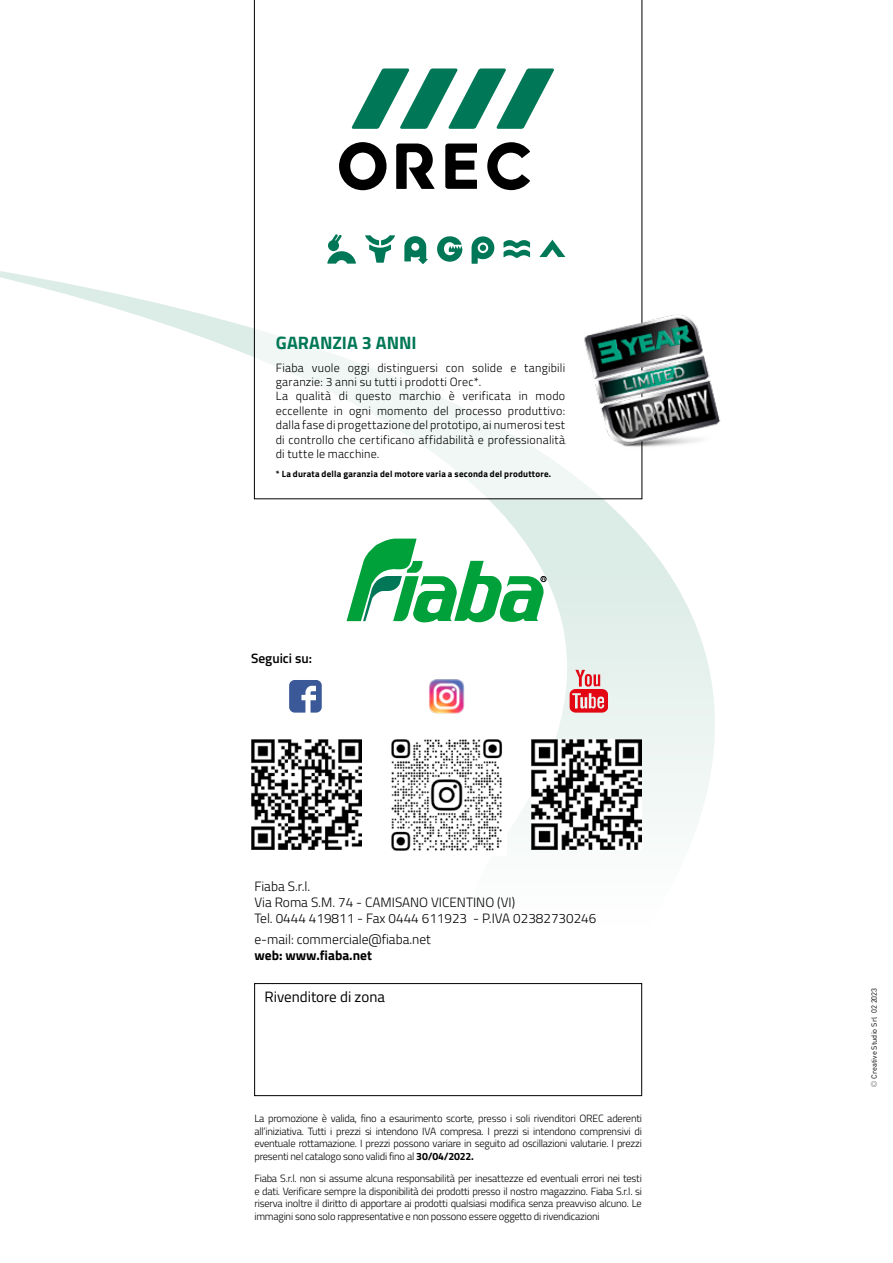
<style>
.page{position:relative;width:893px;height:1263px;background:#fff}
.page>*{position:absolute;margin:0;border:0;box-sizing:border-box;transform-origin:0 0}
.t1{font:700 18px "Titillium Web";color:#007756}
.t2{font:15px "Titillium Web";color:#000}
.t3{font:300 13.5px/16.2px "Titillium Web";color:#000}
.t4{font:700 13.5px "Titillium Web";color:#000}
.t5{font:600 13.5px "Titillium Web";color:#000}
.t6{font:300 12px/14.4px "Titillium Web";letter-spacing:.015em;color:#000}
.t7{font:300 10.5px/12.6px "Titillium Web";letter-spacing:-.02em;color:#000;text-align:justify}
.t8{font:700 9px "Titillium Web";letter-spacing:.025em;color:#000}
.t9{font:7.5px "DIN Pro";color:#000}
.s1{font-family:"ITC Avant Garde Std";font-weight:200}
.s2{font-weight:700}
</style>
<div class="page">
<svg style="left:0;top:252px;width:663px;height:313px"></svg>
<div style="left:254px;top:983px;width:388px;height:113px;border:1px solid #000"></div>
<svg style="left:347px;top:539px;width:199px;height:84px"></svg>
<img style="left:251px;top:740px;width:110px;height:110px">
<img style="left:532px;top:740px;width:110px;height:110px">
<svg style="left:289px;top:680px;width:33px;height:33px"></svg>
<svg style="left:570px;top:670px;width:38px;height:43px;background:#e47b80"></svg>
<img style="left:429px;top:679px;width:36px;height:35px">
<svg style="left:254px;top:0;width:388px;height:499px"></svg>
<img style="left:566px;top:299px;width:155px;height:166px">
<svg style="left:327px;top:234px;width:29px;height:30px"></svg>
<svg style="left:365px;top:235px;width:30px;height:28px"></svg>
<svg style="left:404px;top:236px;width:24px;height:28px"></svg>
<svg style="left:437px;top:236px;width:25px;height:26px"></svg>
<svg style="left:472px;top:236px;width:22px;height:28px"></svg>
<svg style="left:503px;top:240px;width:27px;height:18px"></svg>
<svg style="left:539px;top:240px;width:26px;height:17px"></svg>
<svg style="left:351px;top:68px;width:203px;height:61px"></svg>
<svg style="left:339px;top:142px;width:48px;height:48px"></svg>
<svg style="left:396px;top:144px;width:39px;height:45px"></svg>
<svg style="left:445px;top:144px;width:32px;height:45px"></svg>
<svg style="left:487px;top:142px;width:43px;height:48px"></svg>
<img style="left:391px;top:739px;width:111px;height:112px">
<h1 class="t1" style="left:276px;top:329px;width:142px">GARANZIA 3 ANNI</h1>
<p class="t6" style="left:276px;top:360px;width:291px">Fiaba vuole oggi distinguersi con solide e tangibili garanzie: 3 anni su tutti i prodotti Orec*.<br>La qualità di questo marchio è verificata in modo eccellente in ogni momento del processo produttivo: dalla fase di progettazione del prototipo, ai numerosi test di controllo che certificano affidabilità e professionalità di tutte le macchine.</p>
<p class="t8" style="left:276px;top:467px;width:277px">* La durata della garanzia del motore varia a seconda del produttore.</p>
<p class="t5" style="left:251px;top:648px;width:62px">Seguici su:</p>
<p class="t3" style="left:254px;top:877px;width:344px">Fiaba S.r.l.<br>Via Roma S.M. 74 - CAMISANO VICENTINO (VI)<br>Tel. 0444 419811 - Fax 0444 611923 - P.IVA 02382730246</p>
<p class="t3" style="left:254px;top:930px;width:178px">e-mail: commerciale@fiaba.net</p>
<p class="t4" style="left:254px;top:945px;width:119px">web: www.fiaba.net</p>
<h2 class="t2" style="left:265px;top:986px;width:122px">Rivenditore di zona</h2>
<p class="t9" style="left:869px;top:1086px;width:100px;rotate:-90deg"><span class="s1">©</span> Creative Studio Srl 02 2023</p>
<p class="t7" style="left:254px;top:1111px;width:389px">La promozione è valida, fino a esaurimento scorte, presso i soli rivenditori OREC aderenti all’iniziativa. Tutti i prezzi si intendono IVA compresa. I prezzi si intendono comprensivi di eventuale rottamazione. I prezzi possono variare in seguito ad oscillazioni valutarie. I prezzi presenti nel catalogo sono validi fino al <span class="s2">30/04/2022.</span></p>
<p class="t7" style="left:254px;top:1171px;width:389px">Fiaba S.r.l. non si assume alcuna responsabilità per inesattezze ed eventuali errori nei testi e dati. Verificare sempre la disponibilità dei prodotti presso il nostro magazzino. Fiaba S.r.l. si riserva inoltre il diritto di apportare ai prodotti qualsiasi modifica senza preavviso alcuno. Le immagini sono solo rappresentative e non possono essere oggetto di rivendicazioni</p>
</div>
